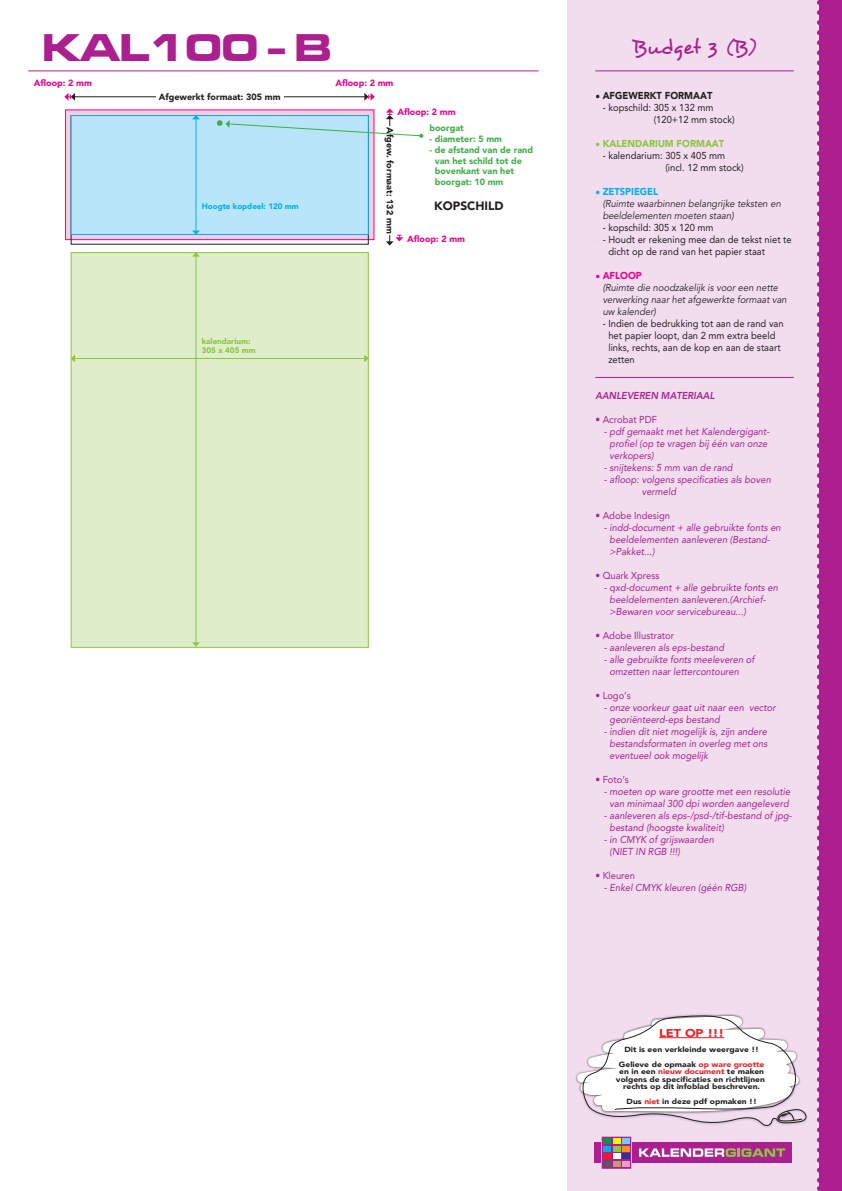
<style>
.page{position:relative;width:842px;height:1191px;background:#f2ddee}
.page>*{position:absolute;margin:0;border:0;box-sizing:border-box;transform-origin:0 0}
.t1{font:40px "Microgramma D Bold Exte";color:#ab208e}
.t2{font:21px "Desyrel";color:#ab208e}
.t3{font:900 12px "Avenir";color:#231f20}
.t4{font:900 11.2px "Avenir";color:#ee1d23;scale:1.13 1}
.t5{font:italic 10px/12px "Avenir";color:#ab208e;scale:.94 1}
.t6{font:10px/12px "Avenir";color:#231f20;scale:.94 1}
.t7{font:italic 10px/12px "Avenir";color:#231f20;scale:.94 1}
.t8{font:10px "Avenir";color:#ab208e;scale:.94 1}
.t9{font:900 10px "Avenir";color:#8bc63e;scale:.94 1}
.t10{font:italic 800 10px "Avenir";color:#ab208e;scale:.94 1}
.t11{font:900 10px "Avenir";color:#231f20;scale:.94 1}
.t12{font:900 9px/10.8px "Avenir";color:#40ae49}
.t13{font:900 9px "Avenir";color:#231f20}
.t14{font:900 9px "Avenir";color:#ed028c}
.t15{font:900 8px/9px "Avenir";color:#8bc63e}
.t16{font:900 8px "Avenir";color:#00aeef}
.t17{font:900 7.5px/7.5px "Avenir";color:#231f20;text-align:center;scale:1.13 1}
.s1{font-weight:400}
.s2{font-style:normal;color:#00aeef}
.s3{font-weight:900;font-style:normal;color:#00aeef}
.s4{color:#ecdaea}
.s5{font-style:normal;color:#ed028c}
.s6{font-weight:900;font-style:normal;color:#ed028c}
.s7{color:#ee1d23}
</style>
<div class="page">
<div style="left:0;top:0;width:566px;height:1191px;background:#fff"></div>
<div style="left:819px;top:0;width:23px;height:1191px;background:#ab208e"></div>
<svg style="left:817px;top:12px;width:2px;height:1179px"></svg>
<hr style="left:28px;top:71px;width:511px;height:1px;background:#ab208e">
<hr style="left:595px;top:71px;width:199px;height:1px;background:#ab208e">
<div style="left:594px;top:1142px;width:7px;height:21px;background:#ab208e"></div>
<div style="left:632px;top:1142px;width:159px;height:21px;background:#ab208e"></div>
<svg style="left:602px;top:1136px;width:29px;height:32px"></svg>
<svg style="left:639px;top:1148px;width:146px;height:8px"></svg>
<div style="left:575px;top:1013px;width:233px;height:115px;background:#231f20;opacity:.75"></div>
<svg style="left:577px;top:1015px;width:229px;height:110px"></svg>
<div style="left:71px;top:252px;width:298px;height:395px;background:#dfedcb;border:1px solid #8bc63e"></div>
<div style="left:65px;top:110px;width:309px;height:130px;background:#f9ccdf;border:1px solid #ed028c"></div>
<div style="left:71px;top:115px;width:298px;height:120px;background:#b9e5fa;border:1px solid #00aeef"></div>
<hr style="left:75px;top:96px;width:290px;height:1px;background:#231f20">
<div style="left:156px;top:91px;width:127px;height:11px;background:#fff"></div>
<svg style="left:364px;top:93px;width:11px;height:8px"></svg>
<svg style="left:64px;top:93px;width:11px;height:8px"></svg>
<hr style="left:195px;top:119px;width:1px;height:112px;background:#00aeef">
<svg style="left:192px;top:115px;width:8px;height:4px"></svg>
<svg style="left:192px;top:231px;width:8px;height:4px"></svg>
<svg style="left:386px;top:235px;width:17px;height:10px"></svg>
<svg style="left:217px;top:108px;width:206px;height:30px"></svg>
<hr style="left:195px;top:256px;width:1px;height:387px;background:#8bc63e">
<svg style="left:192px;top:252px;width:8px;height:4px"></svg>
<svg style="left:192px;top:642px;width:8px;height:4px"></svg>
<hr style="left:75px;top:358px;width:290px;height:1px;background:#8bc63e">
<svg style="left:71px;top:354px;width:4px;height:8px"></svg>
<svg style="left:364px;top:354px;width:5px;height:8px"></svg>
<hr style="left:595px;top:377px;width:199px;height:1px;background:#ab208e">
<h1 class="t1" style="left:43px;top:21px;width:290px">KAL100 - B</h1>
<h2 class="t2" style="left:632px;top:34px;width:126px">Budget 3 (B)</h2>
<p class="t13" style="left:159px;top:91px;width:123px">Afgewerkt formaat: 305 mm</p>
<p class="t14" style="left:397px;top:106px;width:59px">Afloop: 2 mm</p>
<p class="t14" style="left:34px;top:78px;width:59px">Afloop: 2 mm</p>
<p class="t14" style="left:335px;top:78px;width:59px">Afloop: 2 mm</p>
<p class="t13" style="left:395px;top:127px;width:108px;rotate:90deg">Afgew. formaat: 132 mm</p>
<p class="t11" style="left:595px;top:89px;width:126px"><span class="s1">•</span> AFGEWERKT FORMAAT</p>
<p class="t6" style="left:654px;top:101px;width:88px;text-indent:-51px">- kopschild: 305 x 132 mm (120+12 mm stock)</p>
<p class="t9" style="left:595px;top:137px;width:139px"><span class="s1">•</span> KALENDARIUM FORMAAT</p>
<p class="t6" style="left:665px;top:149px;width:85px;text-indent:-63px">- kalendarium: 305 x 405 mm (incl. 12 mm stock)</p>
<p class="t7" style="left:603px;top:185px;width:191px;text-indent:-7px"><span class="s2">•</span> <span class="s3">ZETSPIEGEL<br></span>(Ruimte waarbinnen belangrijke teksten en beeldelementen moeten staan)</p>
<p class="t6" style="left:603px;top:221px;width:120px">- kopschild: 305 x 120 mm</p>
<p class="t6" style="left:608px;top:233px;width:197px;text-indent:-13px"><span class="s4">•</span> - Houdt er rekening mee dan de tekst niet te dicht op de rand van het papier staat</p>
<p class="t7" style="left:603px;top:269px;width:197px;text-indent:-7px"><span class="s5">•</span> <span class="s6">AFLOOP<br></span>(Ruimte die noodzakelijk is voor een nette verwerking naar het afgewerkte formaat van uw kalender)</p>
<p class="t6" style="left:608px;top:317px;width:188px;text-indent:-6px">- Indien de bedrukking tot aan de rand van het papier loopt, dan 2 mm extra beeld links, rechts, aan de kop en aan de staart zetten</p>
<p class="t10" style="left:595px;top:389px;width:128px">AANLEVEREN MATERIAA L</p>
<p class="t8" style="left:595px;top:413px;width:67px">• Acrobat PDF</p>
<p class="t5" style="left:610px;top:425px;width:172px;text-indent:-6px">- pdf gemaakt met het Kalendergigant&shy;profiel (op te vragen bij één van onze verkopers)</p>
<p class="t5" style="left:604px;top:461px;width:139px">- snijtekens: 5 mm van de rand</p>
<p class="t5" style="left:642px;top:473px;width:139px;text-indent:-38px">- afloop: volgens specificaties als boven vermeld</p>
<p class="t8" style="left:595px;top:509px;width:81px">• Adobe Indesign</p>
<p class="t5" style="left:610px;top:521px;width:184px;text-indent:-6px">- indd-document + alle gebruikte fonts en beeldelementen aanleveren (Bestand-&gt;Pakket...)</p>
<p class="t8" style="left:595px;top:569px;width:70px">• Quark Xpress</p>
<p class="t5" style="left:610px;top:581px;width:181px;text-indent:-6px">- qxd-document + alle gebruikte fonts en beeldelementen aanleveren.(Archief-&gt;Bewaren voor servicebureau...)</p>
<p class="t8" style="left:595px;top:629px;width:85px">• Adobe Illustrator</p>
<p class="t5" style="left:604px;top:641px;width:130px">- aanleveren als eps-bestand</p>
<p class="t5" style="left:610px;top:653px;width:156px;text-indent:-6px">- alle gebruikte fonts meeleveren of omzetten naar lettercontouren</p>
<p class="t8" style="left:595px;top:689px;width:39px">• Logo’s</p>
<p class="t5" style="left:610px;top:701px;width:178px;text-indent:-6px">- onze voorkeur gaat uit naar een vector georiënteerd-eps bestand</p>
<p class="t5" style="left:610px;top:725px;width:169px;text-align:justify;text-indent:-6px">- indien dit niet mogelijk is, zijn andere bestandsformaten in overleg met ons eventueel ook mogelijk</p>
<p class="t8" style="left:595px;top:773px;width:37px">• Foto’s</p>
<p class="t5" style="left:604px;top:785px;width:200px;text-align:center">- moeten op ware grootte met een resolutie van minimaal 300 dpi worden aangeleverd</p>
<p class="t5" style="left:610px;top:809px;width:196px;text-indent:-6px">- aanleveren als eps-/psd-/tif-bestand of jpg&shy;bestand (hoogste kwaliteit)</p>
<p class="t5" style="left:610px;top:833px;width:112px;text-indent:-6px">- in CMYK of grijswaarden (NIET IN RGB !!!)</p>
<p class="t8" style="left:595px;top:869px;width:44px">• Kleuren</p>
<p class="t5" style="left:604px;top:881px;width:153px">- Enkel CMYK kleuren (géén RGB)</p>
<p class="t12" style="left:429px;top:123px;width:36px">boorgat</p>
<p class="t12" style="left:429px;top:133px;width:74px">- diameter: 5 mm</p>
<p class="t12" style="left:435px;top:144px;width:100px;text-indent:-5px">- de afstand van de rand van het schild tot de bovenkant van het boorgat: 10 mm</p>
<p class="t3" style="left:434px;top:199px;width:71px">KOPSCHILD</p>
<p class="t16" style="left:202px;top:201px;width:98px">Hoogte kopdeel: 120 mm</p>
<p class="t14" style="left:407px;top:233px;width:59px">Afloop: 2 mm</p>
<p class="t15" style="left:202px;top:336px;width:55px">kalendarium:<br>305 x 405 mm</p>
<p class="t4" style="left:659px;top:1026px;width:59px">LET OP !!!</p>
<p class="t17" style="left:619px;top:1041px;width:130px;line-height:15px">Dit is een verkleinde weergave !!<br>Gelieve de opmaak <span class="s7">op ware grootte</span></p>
<p class="t17" style="left:616px;top:1067px;width:133px">en in een <span class="s7">nieuw document</span> te maken volgens de specificaties en richtlijnen rechts op dit infoblad beschreven.</p>
<p class="t17" style="left:627px;top:1097px;width:117px">Dus <span class="s7">niet</span> in deze pdf opmaken !!</p>
</div>
